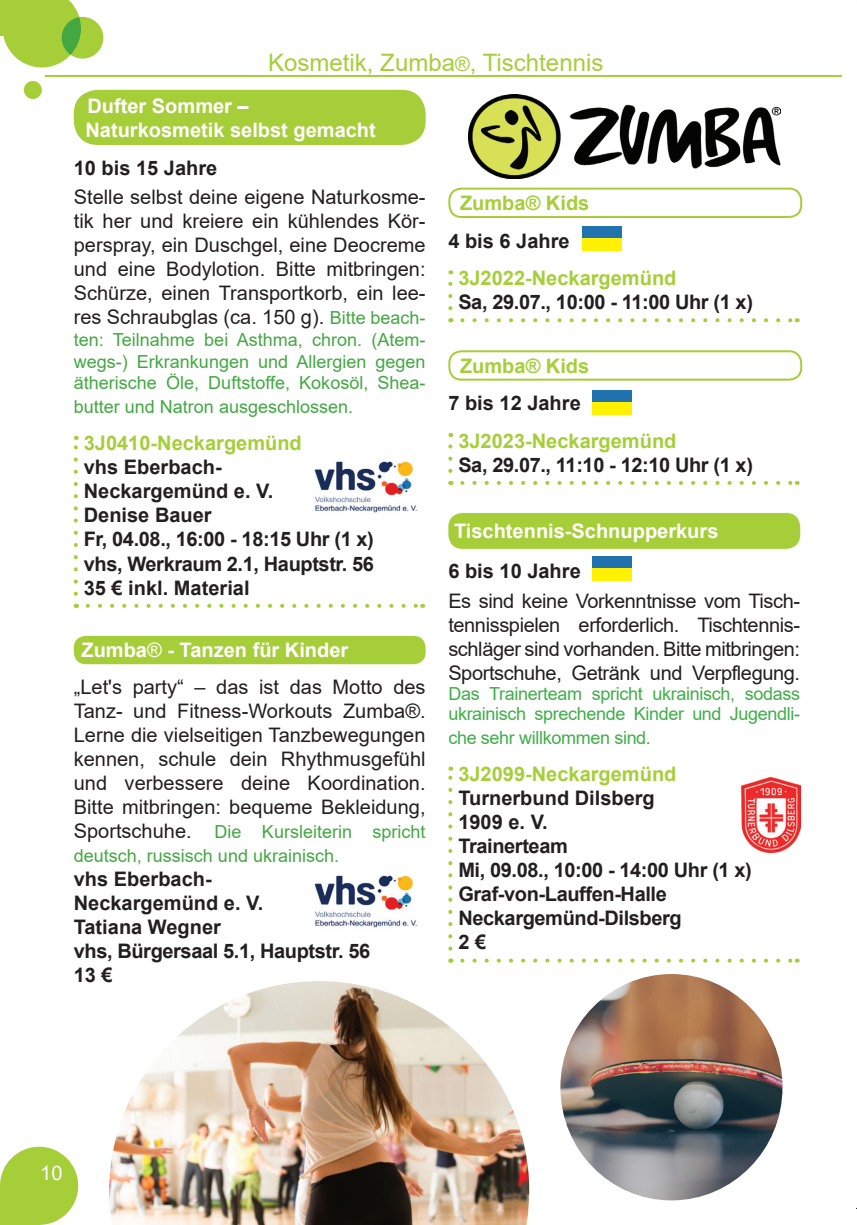
<style>
.page{position:relative;width:857px;height:1225px;background:#fff}
.page>*{position:absolute;margin:0;border:0;box-sizing:border-box;transform-origin:0 0}
.t1{font:24px "Arial";color:#a6ce39}
.t2{font:20px/24px "Arial";color:#231f20;text-align:justify}
.t3{font:700 20px/24px "Arial";color:#231f20}
.t4{font:700 20px/24px "Arial";letter-spacing:-.02em;color:#231f20}
.t5{font:700 20px "Arial";color:#a6ce39}
.t6{font:700 20px/24px "Arial";color:#fff}
.t7{font:20px "Arial";color:#fff}
.t8{font:18px/21.6px "Arial";color:#43a842;text-align:justify}
.t9{font:18px/20px "Arial";letter-spacing:-.02em;color:#40ae49}
.s1{font-size:20px}
.s2{font-size:18px;color:#43a842}
.s3{font-weight:700;color:#fff}
.s4{color:#fff}
.s5{font-size:20px;color:#231f20}
</style>
<div class="page">
<div style="left:0;top:1146px;width:78px;height:78px;background:#a6ce39;border-radius:50%"></div>
<div style="left:0;top:1185px;width:39px;height:40px;background:#a6ce39"></div>
<div style="left:62px;top:17px;width:41px;height:42px;background:#a6ce39;border-radius:50%"></div>
<svg style="left:3px;top:0;width:78px;height:67px;background:#a7d053"></svg>
<div style="left:24px;top:81px;width:18px;height:18px;background:#a6ce39;border-radius:50%"></div>
<div style="left:0;top:0;width:17px;height:36px;background:#a6ce39"></div>
<div style="left:74px;top:90px;width:351px;height:55px;background:#a6ce39;border-radius:24px"></div>
<svg style="left:74px;top:594px;width:4px;height:12px"></svg>
<svg style="left:77px;top:604px;width:345px;height:4px"></svg>
<svg style="left:74px;top:436px;width:4px;height:158px"></svg>
<svg style="left:88px;top:604px;width:328px;height:4px"></svg>
<div style="left:74px;top:636px;width:351px;height:28px;background:#a6ce39;border-radius:12px"></div>
<div style="left:448px;top:188px;width:353px;height:30px;border:2px solid #a6ce39;border-radius:12px"></div>
<svg style="left:448px;top:308px;width:4px;height:12px"></svg>
<svg style="left:451px;top:318px;width:345px;height:4px"></svg>
<svg style="left:448px;top:270px;width:4px;height:38px"></svg>
<svg style="left:462px;top:318px;width:328px;height:4px"></svg>
<div style="left:448px;top:350px;width:353px;height:31px;border:2px solid #a6ce39;border-radius:12px"></div>
<svg style="left:448px;top:471px;width:4px;height:12px"></svg>
<svg style="left:451px;top:481px;width:345px;height:4px"></svg>
<svg style="left:448px;top:433px;width:4px;height:38px"></svg>
<svg style="left:462px;top:481px;width:328px;height:4px"></svg>
<div style="left:448px;top:513px;width:351px;height:36px;background:#a6ce39;border-radius:14px"></div>
<svg style="left:448px;top:948px;width:4px;height:12px"></svg>
<svg style="left:451px;top:958px;width:345px;height:4px"></svg>
<svg style="left:448px;top:766px;width:4px;height:182px"></svg>
<svg style="left:462px;top:958px;width:328px;height:4px"></svg>
<hr style="left:45px;top:75px;width:796px;height:2px;background:#a6ce39">
<img style="left:468px;top:95px;width:311px;height:83px">
<img style="left:314px;top:875px;width:103px;height:53px">
<img style="left:314px;top:461px;width:103px;height:52px">
<img style="left:109px;top:981px;width:420px;height:244px">
<div style="left:581px;top:226px;width:40px;height:13px;background:#2073ae"></div>
<div style="left:581px;top:238px;width:40px;height:13px;background:#fff101"></div>
<div style="left:591px;top:390px;width:40px;height:13px;background:#2073ae"></div>
<div style="left:591px;top:402px;width:40px;height:13px;background:#fff101"></div>
<div style="left:591px;top:556px;width:40px;height:12px;background:#2073ae"></div>
<div style="left:591px;top:568px;width:40px;height:12px;background:#fff101"></div>
<img style="left:560px;top:974px;width:222px;height:226px">
<img style="left:741px;top:776px;width:58px;height:77px">
<p class="t1" style="left:268px;top:46px;width:336px">Kosmetik, Zumba<span class="s1">®</span>, Tischtennis</p>
<p class="t6" style="left:85px;top:94px;width:292px">Dufter Sommer –<br>Naturkosmetik selbst gemacht</p>
<p class="t3" style="left:74px;top:156px;width:145px">10 bis 15 Jahre</p>
<p class="t2" style="left:74px;top:185px;width:353px">Stelle selbst deine eigene Naturkosme&shy;tik her und kreiere ein kühlendes Kör&shy;perspray, ein Duschgel, eine Deocreme und eine Bodylotion. Bitte mitbringen:<br>Schürze, einen Transportkorb, ein lee&shy;res Schraubglas (ca. 150 g). <span class="s2">Bitte beach-</span></p>
<p class="t8" style="left:74px;top:329px;width:353px">ten: Teilnahme bei Asthma, chron. (Atem&shy;wegs-) Erkrankungen und Allergien gegen ätherische Öle, Duftstoffe, Kokosöl, Shea-</p>
<p class="t8" style="left:74px;top:396px;width:281px">butter und Natron ausgeschlossen.</p>
<p class="t5" style="left:84px;top:429px;width:219px">3J0410-Neckargemünd</p>
<p class="t3" style="left:84px;top:456px;width:291px">vhs Eberbach-<br>Neckargemünd e. V.<br>Denise Bauer<br>Fr, 04.08., 16:00 - 18:15 Uhr (1 x) vhs, Werkraum 2.1, Hauptstr. 56<br>35 € inkl. Material</p>
<p class="t2" style="left:74px;top:632px;width:353px;line-height:36.6px;text-indent:8px"><span class="s3">Zumba</span><span class="s4">®</span> <span class="s3">- Tanzen für Kinder<br></span>„Let's party“ – das ist das Motto des</p>
<p class="t2" style="left:74px;top:699px;width:353px">Tanz- und Fitness-Workouts Zumba®.<br>Lerne die vielseitigen Tanzbewegungen kennen, schule dein Rhythmusgefühl und verbessere deine Koordination.<br>Bitte mitbringen: bequeme Bekleidung,</p>
<p class="t8" style="left:74px;top:819px;width:353px;line-height:24px"><span class="s5">Sportschuhe.</span> Die Kursleiterin spricht deutsch, russisch und ukrainisch.</p>
<p class="t3" style="left:74px;top:867px;width:298px">vhs Eberbach-<br>Neckargemünd e. V.<br>Tatiana Wegner<br>vhs, Bürgersaal 5.1, Hauptstr. 56<br>13 €</p>
<p class="t5" style="left:460px;top:189px;width:131px">Zumba® Kids</p>
<p class="t3" style="left:448px;top:229px;width:123px">4 bis 6 Jahre</p>
<p class="t5" style="left:458px;top:264px;width:219px">3J2022-Neckargemünd</p>
<p class="t4" style="left:458px;top:290px;width:296px">Sa, 29.07., 10:00 - 11:00 Uhr (1 x)</p>
<p class="t5" style="left:460px;top:351px;width:131px">Zumba® Kids</p>
<p class="t3" style="left:448px;top:391px;width:134px">7 bis 12 Jahre</p>
<p class="t5" style="left:458px;top:426px;width:219px">3J2023-Neckargemünd</p>
<p class="t4" style="left:458px;top:453px;width:296px">Sa, 29.07., 11:10 - 12:10 Uhr (1 x)</p>
<p class="t6" style="left:454px;top:519px;width:266px">Tischtennis-Schnupperkurs</p>
<p class="t3" style="left:448px;top:559px;width:134px">6 bis 10 Jahre</p>
<p class="t2" style="left:448px;top:589px;width:353px">Es sind keine Vorkenntnisse vom Tisch&shy;tennisspielen erforderlich. Tischtennis&shy;schläger sind vorhanden. Bitte mitbringen:<br>Sportschuhe, Getränk und Verpflegung.</p>
<p class="t9" style="left:448px;top:683px;width:353px">Das Trainerteam spricht ukrainisch, sodass ukrainisch sprechende Kinder und Jugendli-</p>
<p class="t9" style="left:448px;top:727px;width:204px">che sehr willkommen sind.</p>
<p class="t5" style="left:458px;top:760px;width:219px">3J2099-Neckargemünd</p>
<p class="t4" style="left:458px;top:786px;width:295px">Turnerbund Dilsberg<br>1909 e. V.<br>Trainerteam<br>Mi, 09.08., 10:00 - 14:00 Uhr (1 x)<br>Graf-von-Lauffen-Halle<br>Neckargemünd-Dilsberg<br>2 €</p>
<p class="t7" style="left:40px;top:1159px;width:24px">10</p>
</div>
